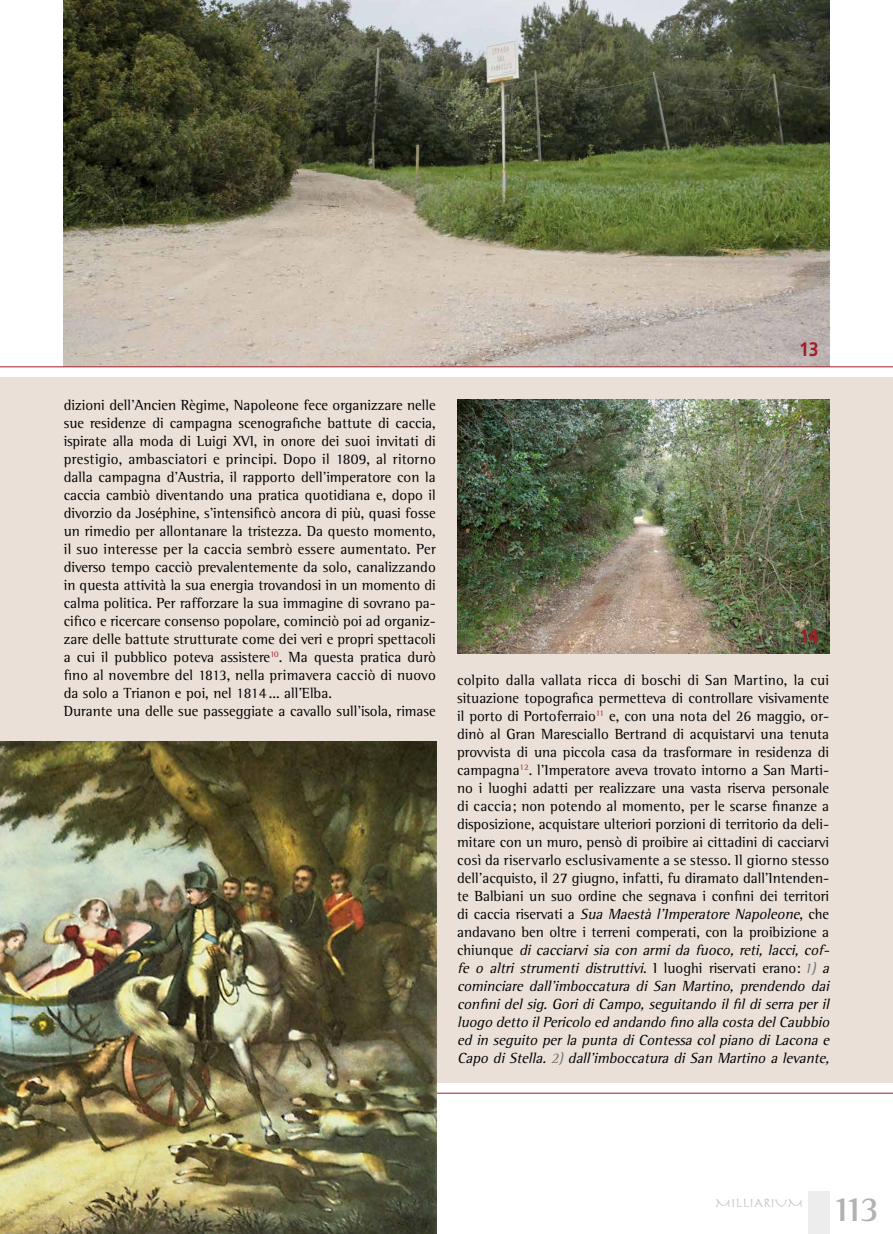
<style>
.page{position:relative;width:893px;height:1234px;background:#fff}
.page>*{position:absolute;margin:0;border:0;box-sizing:border-box;transform-origin:0 0}
.t1{font:700 36px "Rotis Semi Serif";color:#b3b2b2}
.t2{font:700 19.5px "Frutiger";color:#a41d2a;scale:.9 1}
.t3{font:15px/18px "Rotis Semi Serif";color:#000}
.t4{font:13.5px "Herculanum";color:#c6c6c6}
.s1{font-style:italic}
.s2{font-style:italic;color:#706f6f}
</style>
<div class="page">
<div style="left:808px;top:1191px;width:21px;height:42px;background:#ededed"></div>
<div style="left:0;top:377px;width:893px;height:705px;background:#eae0d8"></div>
<hr style="left:0;top:1092px;width:893px;height:1px;background:#a41d2a">
<img style="left:64px;top:0;width:765px;height:366px">
<img style="left:457px;top:399px;width:372px;height:254px">
<img style="left:0;top:741px;width:437px;height:492px">
<hr style="left:0;top:366px;width:893px;height:1px;background:#a41d2a">
<p class="t3" style="left:64px;top:395px;width:374px">dizioni dell’Ancien Règime, Napoleone fece organizzare nelle sue residenze di campagna scenografiche battute di caccia, ispirate alla moda di Luigi XVI, in onore dei suoi invitati di prestigio, ambasciatori e principi. Dopo il 1809, al ritorno dalla campagna d’Austria, il rapporto dell’imperatore con la caccia cambiò diventando una pratica quotidiana e, dopo il divorzio da Joséphine, s’intensificò ancora di più, quasi fosse un rimedio per allontanare la tristezza. Da questo momento, il suo interesse per la caccia sembrò essere aumentato. Per diverso tempo cacciò prevalentemente da solo, canalizzando in questa attività la sua energia trovandosi in un momento di calma politica. Per rafforzare la sua immagine di sovrano pa&shy;cifico e ricercare consenso popolare, cominciò poi ad organiz&shy;zare delle battute strutturate come dei veri e propri spettacoli a cui il pubblico poteva assistere<sup>10</sup>. Ma questa pratica durò fino al novembre del 1813, nella primavera cacciò di nuovo da solo a Trianon e poi, nel 1814 ... all’Elba.<br>Durante una delle sue passeggiate a cavallo sull’isola, rimase</p>
<h2 class="t2" style="left:799px;top:337px;width:23px">13</h2>
<h2 class="t2" style="left:799px;top:624px;width:23px">14</h2>
<p class="t3" style="left:457px;top:670px;width:377px">colpito dalla vallata ricca di boschi di San Martino, la cui situazione topografica permetteva di controllare visivamente il porto di Portoferraio<sup>11</sup> e, con una nota del 26 maggio, or&shy;dinò al Gran Maresciallo Bertrand di acquistarvi una tenuta provvista di una piccola casa da trasformare in residenza di campagna<sup>12</sup>. l’Imperatore aveva trovato intorno a San Marti&shy;no i luoghi adatti per realizzare una vasta riserva personale di caccia; non potendo al momento, per le scarse finanze a disposizione, acquistare ulteriori porzioni di territorio da deli&shy;mitare con un muro, pensò di proibire ai cittadini di cacciarvi così da riservarlo esclusivamente a se stesso. Il giorno stesso dell’acquisto, il 27 giugno, infatti, fu diramato dall’Intenden&shy;te Balbiani un suo ordine che segnava i confini dei territori d i c a c c i a r i s e rv a t i a <span class="s1">Sua Maestà l’Imperatore Napoleone</span>, ch e andavano ben oltre i terreni comperati, con la proibizione a c h i u n q u e <span class="s1">di cacciarvi sia con armi da fuoco, reti, lacci, cof&shy;fe o altri strumenti distruttivi</span>. I l u o gh i ri s e rv a t i e r a n o : <span class="s2">1)</span> <span class="s1">a cominciare dall’imboccatura di San Martino, prendendo dai confini del sig. Gori di Campo, seguitando il fil di serra per il luogo detto ilPericolo ed andando fino alla costa delCaubbio ed in seguito per la punta di Contessa col piano di Lacona e Capo di Stella.</span> <span class="s2">2)</span> <span class="s1">dall’imboccatura di San Martino a levante,</span></p>
<p class="t4" style="left:715px;top:1196px;width:89px">MILLIARIUM</p>
<h1 class="t1" style="left:831px;top:1186px;width:50px">113</h1>
</div>
